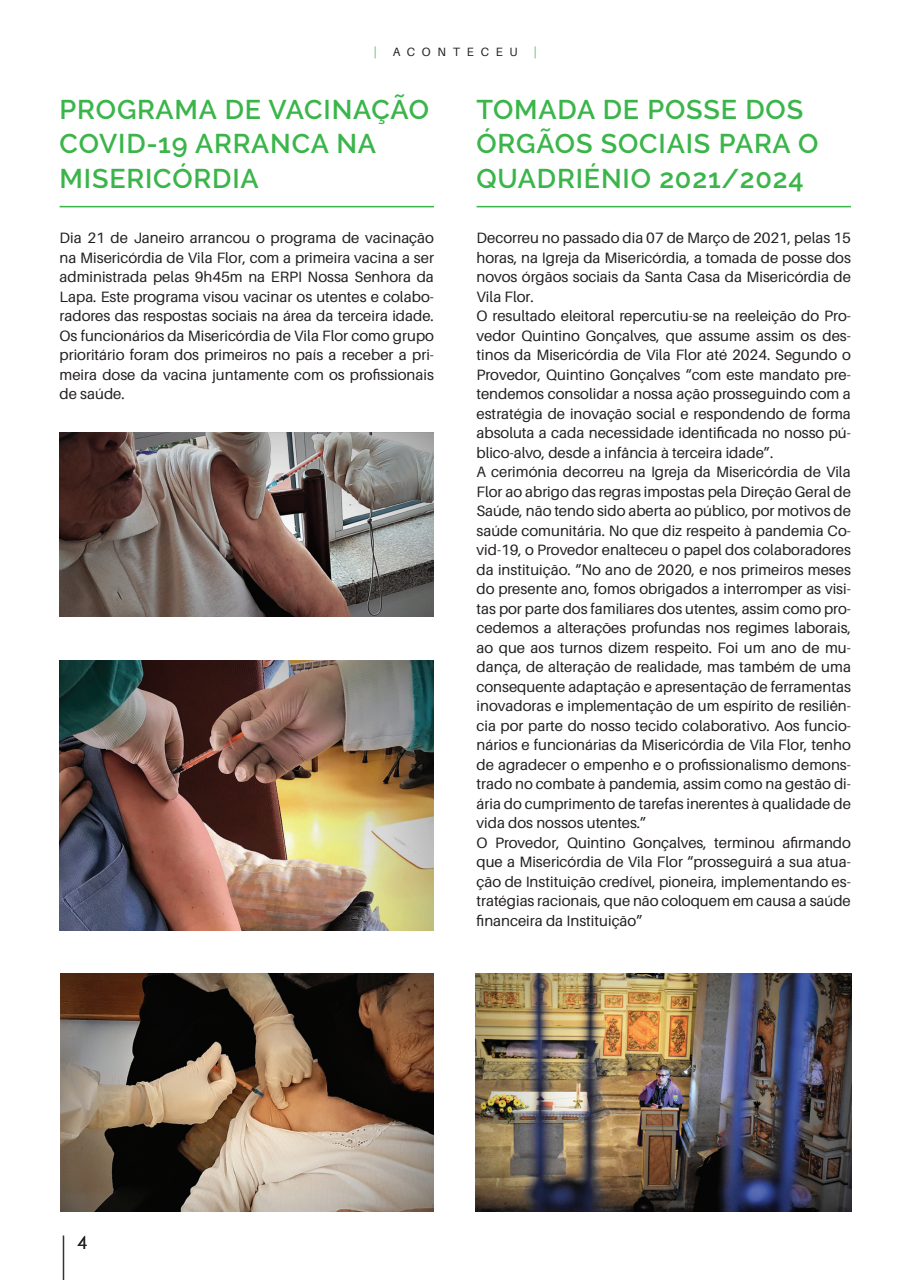
<style>
.page{position:relative;width:902px;height:1280px;background:#fff}
.page>*{position:absolute;margin:0;border:0;box-sizing:border-box;transform-origin:0 0}
.t1{font:49.5px "Century Gothic";color:#231f20;scale:.25 1}
.t2{font:600 27px/34.5px "Raleway";letter-spacing:.03em;color:#3ab54a}
.t3{font:18px "Century Gothic";color:#231f20}
.t4{font:15px/19.5px "Aileron";color:#231f20;text-align:justify}
.t5{font:12px "Aileron";letter-spacing:.56em;color:#231f20}
.t6{font:12px "Aileron";color:#3ab54a}
</style>
<div class="page">
<hr style="left:60px;top:206px;width:374px;height:1px;background:#3ab54a">
<hr style="left:476px;top:206px;width:374px;height:1px;background:#3ab54a">
<img style="left:476px;top:974px;width:375px;height:238px">
<img style="left:60px;top:433px;width:373px;height:184px">
<img style="left:60px;top:660px;width:373px;height:270px">
<img style="left:60px;top:974px;width:374px;height:238px">
<p class="t6" style="left:374px;top:45px;width:4px">|</p>
<p class="t5" style="left:392px;top:45px;width:127px">aco nteceu</p>
<p class="t6" style="left:533px;top:45px;width:4px">|</p>
<h2 class="t2" style="left:60px;top:92px;width:371px">PROGRAMA DE VACINAÇÃO<br>COVID-19 ARRANCA NA<br>MISERICÓRDIA</h2>
<p class="t4" style="left:60px;top:228px;width:376px">Dia 21 de Janeiro arrancou o programa de vacinação na M isericórdia de Vila Flor, com a primeira vacina a ser administrada pelas 9h45m na ERPI Nossa Senhora da Lapa. Este programa visou vacinar os utentes e colabo&shy;radores das respostas sociais na área da terceira idade.<br>Os funcionários da M isericórdia de Vila Flor como grupo prioritário foram dos primeiros no país a receber a pri&shy;meira dose da vacina juntamente com os profissionais de saúde.</p>
<h2 class="t2" style="left:476px;top:92px;width:38px">TOMADA</h2>
<h2 class="t2" style="left:602px;top:92px;width:64px">DE POSSE</h2>
<h2 class="t2" style="left:745px;top:92px;width:20px">DOS</h2>
<h2 class="t2" style="left:476px;top:127px;width:261px">ÓRGÃOS SOCIAIS PARA</h2>
<h2 class="t2" style="left:476px;top:127px;width:341px;text-indent:322px">O<br>QUADRIÉNIO 2021/2024</h2>
<p class="t4" style="left:476px;top:228px;width:376px;text-align:left">Decorreu no passado dia 07 de Março de 2021, pelas 15 horas, na Igreja da M isericórdia, a tomada de posse dos novos órgãos sociais da Santa Casa da M isericórdia de Vila Flor.<br>O resultado eleitoral repercutiu-se na reeleição do Pro&shy;vedor Quintino Gonçalves, que assume assim os des&shy;tinos da M isericórdia de Vila Flor até 2024. Segundo o Provedor, Quintino Gonçalves “com este mandato pre&shy;tendemos consolidar a nossa ação prosseguindo com a estratégia de inovação social e respondendo de forma absoluta a cada necessidade identificada no nosso pú&shy;blico-alvo, desde a infância à terceira idade”.<br>A cerimónia decorreu na Igreja da M isericórdia de Vila Flor ao abrigo das regras impostas pela Direção Geral de Saúde, não tendo sido aberta ao público, por motivos de saúde comunitária. No que diz respeito à pandemia Co&shy;vid-19, o Provedor enalteceu o papel dos colaboradores da instituição. “No ano de 2020, e nos primeiros meses do presente ano, fomos obrigados a interromper as visi&shy;tas por parte dos familiares dos utentes, assim como pro&shy;cedemos a alterações profundas nos regimes laborais, ao que aos turnos dizem respeito. Foi um ano de mu&shy;dança, de alteração de realidade, mas também de uma consequente adaptação e apresentação de ferramentas inovadoras e implementação de um espírito de resiliên&shy;cia por parte do nosso tecido colaborativo. Aos funcio&shy;nários e funcionárias da M isericórdia de Vila Flor, tenho de agradecer o empenho e o profissionalismo demons&shy;trado no combate à pandemia, assim como na gestão di&shy;ária do cumprimento de tarefas inerentes à qualidade de vida dos nossos utentes.”<br>O Provedor, Quintino Gonçalves, terminou afirmando que a M isericórdia de Vila Flor “prosseguirá a sua atua&shy;ção de Instituição credível, pioneira, implementando es&shy;tratégias racionais, que não coloquem em causa a saúde financeira da Instituição”</p>
<h1 class="t1" style="left:60px;top:1219px;width:35px">|</h1>
<p class="t3" style="left:77px;top:1230px;width:11px">4</p>
</div>
